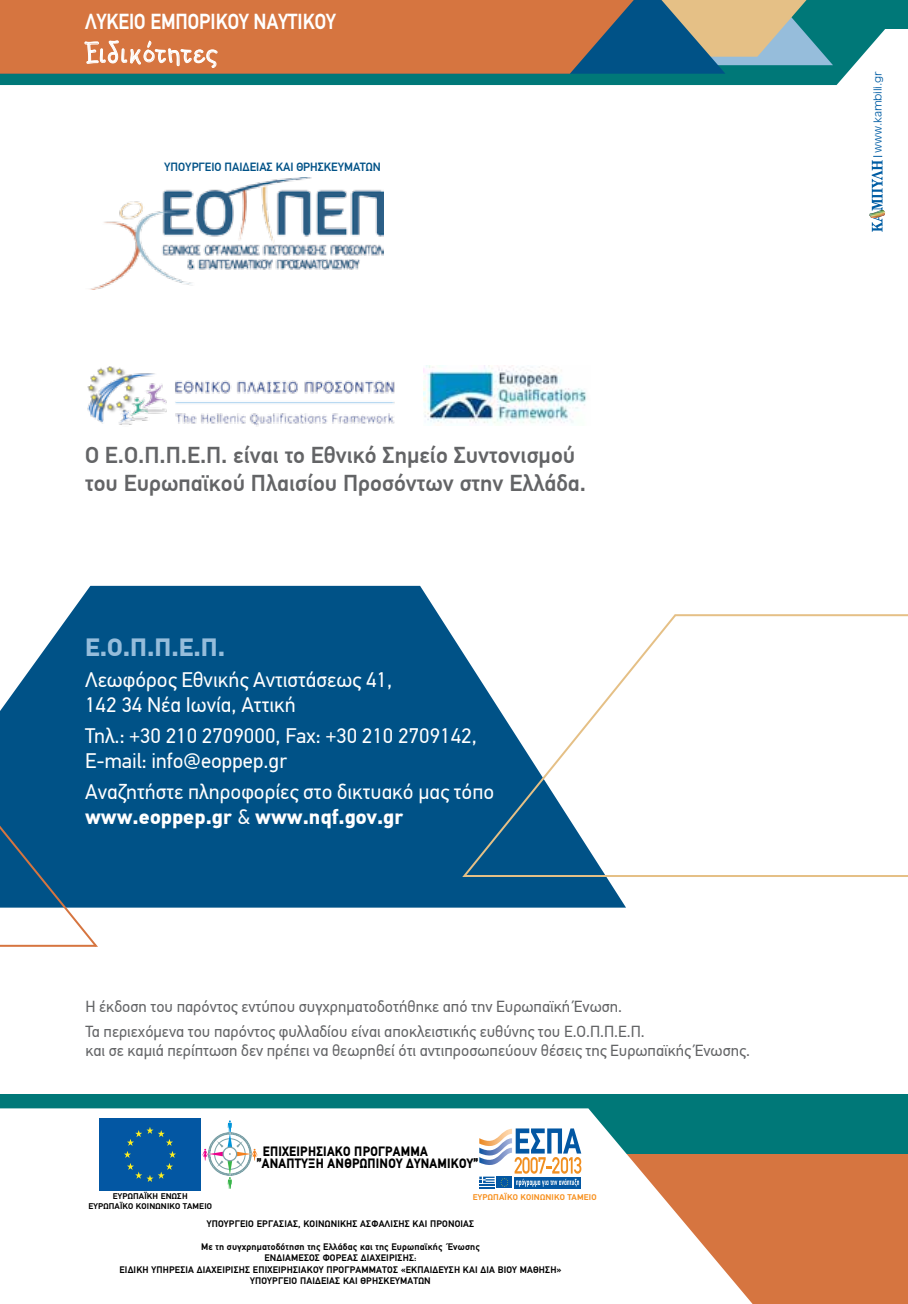
<style>
.page{position:relative;width:908px;height:1304px;background:#fff}
.page>*{position:absolute;margin:0;border:0;box-sizing:border-box;transform-origin:0 0}
.t1{font:32px "PF Kids Age Ten";letter-spacing:.04em;color:#fff}
.t2{font:700 25px "PF Din Text Pro";color:#96bddb}
.t3{font:500 23px/27.6px "PF Din Text Pro";color:#636466}
.t4{font:700 22px "PF Din Text";color:#fff;scale:.88 1}
.t5{font:21px/25.2px "PF Din Text Pro";color:#fff}
.t6{font:16px/24.8px "PF Din Text Pro";color:#636466}
.t7{font:900 13.6px/12px "PF Din Text";letter-spacing:.02em;color:#000;scale:.92 1}
.t8{font:500 12px "PF Din Text Pro";color:#005287}
.t9{font:300 11.6px "UB Antique Olive";letter-spacing:-.02em;color:#005da4;scale:1.13 1}
.t10{font:700 9.6px/11.6px "PF Din Text";letter-spacing:.02em;color:#000;text-align:center}
.t11{font:700 8.4px "PF Din Text";letter-spacing:.02em;color:#000;scale:1.05 1}
.t12{font:700 8.4px "PF Din Text";letter-spacing:.02em;color:#f7901e;scale:1.05 1}
.s1{font-weight:700}
</style>
<div class="page">
<img style="left:423px;top:366px;width:164px;height:57px">
<img style="left:87px;top:366px;width:307px;height:61px">
<svg style="left:20px;top:585px;width:606px;height:323px;background:#135f90"></svg>
<svg style="left:0;top:683px;width:100px;height:264px;background:#2a6c97"></svg>
<svg style="left:460px;top:613px;width:447px;height:265px"></svg>
<div style="left:0;top:1094px;width:907px;height:93px;background:#007878"></div>
<div style="left:0;top:1154px;width:907px;height:150px;background:#d67540"></div>
<svg style="left:0;top:1108px;width:753px;height:196px;background:#edede9"></svg>
<hr style="left:907px;top:1094px;width:1px;height:93px;background:#007878">
<svg style="left:0;top:0;width:907px;height:85px;fill:#007878"></svg>
<svg style="left:0;top:72px;width:643px;height:2px"></svg>
<svg style="left:869px;top:156px;width:15px;height:76px"></svg>
<img style="left:90px;top:178px;width:293px;height:111px">
<svg style="left:202px;top:1120px;width:55px;height:69px;background:#e6eaeb"></svg>
<div style="left:100px;top:1119px;width:100px;height:72px;background:#0357a3"></div>
<svg style="left:124px;top:1127px;width:52px;height:55px"></svg>
<svg style="left:479px;top:1128px;width:102px;height:60px;background:#abbcca"></svg>
<svg style="left:0;top:0;width:830px;height:72px;background:#b67c58"></svg>
<h3 class="t4" style="left:85px;top:9px;width:286px">ΛΥΚΕΙΟ ΕΜΠΟΡΙΚΟΥ ΝΑΥΤΙΚΟΥ</h3>
<h1 class="t1" style="left:85px;top:37px;width:134px">Ειδικότητες</h1>
<p class="t8" style="left:164px;top:159px;width:218px">ΥΠΟΥΡΓΕΙΟ ΠΑΙΔΕΙΑΣ ΚΑΙ ΘΡΗΣΚΕΥΜΑΤΩΝ</p>
<h3 class="t3" style="left:85px;top:442px;width:502px">Ο Ε.Ο.Π.Π.Ε.Π. είναι το Εθνικό Σημείο Συντονισμού του Ευρωπαϊκού Πλαισίου Προσόντων στην Ελλάδα.</h3>
<h2 class="t2" style="left:85px;top:632px;width:141px">Ε.Ο.Π.Π.Ε.Π.</h2>
<h3 class="t5" style="left:85px;top:667px;width:308px">Λεωφόρος Εθνικής Αντιστάσεως 41,<br>142 34 Νέα Ιωνία, Αττική</h3>
<h3 class="t5" style="left:85px;top:723px;width:393px">Τηλ.: +30 210 2709000, Fax: +30 210 2709142,<br>E-mail: info@eoppep.gr</h3>
<h3 class="t5" style="left:85px;top:779px;width:410px">Αναζητήστε πληροφορίες στο δικτυακό μας τόπο <span class="s1">www.eoppep.gr</span> &amp; <span class="s1">www.nqf.gov.gr</span></h3>
<h3 class="t6" style="left:85px;top:994px;width:560px">Η έκδοση του παρόντος εντύπου συγχρηματοδοτήθηκε από την Ευρωπαϊκή Ένωση.<br>Τα περιεχόμενα του παρόντος φυλλαδίου είναι αποκλειστικής ευθύνης του Ε.Ο.Π.Π.Ε.Π.</h3>
<h3 class="t6" style="left:85px;top:1038px;width:665px">και σε καμιά περίπτωση δεν πρέπει να θεωρηθεί ότι αντιπροσωπεύουν θέσεις της Ευρωπαϊκής Ένωσης.</h3>
<h3 class="t7" style="left:257px;top:1145px;width:242px;text-indent:6px">ΕΠΙΧΕΙΡΗΣΙΑΚΟ ΠΡΟΓΡΑΜΜΑ ”ΑΝΑΠΤΥΞΗ ΑΝΘΡΩΠΙΝΟΥ ΔΥΝΑΜΙΚΟΥ”</h3>
<p class="t11" style="left:113px;top:1192px;width:73px">ΕΥΡΩΠΑΪΚΗ ΕΝΩΣΗ</p>
<p class="t12" style="left:472px;top:1192px;width:119px">ΕΥΡΩΠΑΪΚΟ ΚΟΙΝΩΝΙΚΟ ΤΑΜΕΙΟ</p>
<p class="t11" style="left:88px;top:1202px;width:119px">ΕΥΡΩΠΑΪΚΟ ΚΟΙΝΩΝΙΚΟ ΤΑΜΕΙΟ</p>
<p class="t10" style="left:207px;top:1217px;width:269px">ΥΠΟΥΡΓΕΙΟ ΕΡΓΑΣΙΑΣ, ΚΟΙΝΩΝΙΚΗΣ ΑΣΦΑΛΙΣΗΣ ΚΑΙ ΠΡΟΝΟΙΑΣ</p>
<p class="t10" style="left:119px;top:1240px;width:443px">Με τη συγχρηματοδότηση της Ελλάδας και της Ευρωπαϊκής Ένωσης<br>ΕΝΔΙΑΜΕΣΟΣ ΦΟΡΕΑΣ ΔΙΑΧΕΙΡΙΣΗΣ:<br>ΕΙΔΙΚΗ ΥΠΗΡΕΣΙΑ ΔΙΑΧΕΙΡΙΣΗΣ ΕΠΙΧΕΙΡΗΣΙΑΚΟΥ ΠΡΟΓΡΑΜΜΑΤΟΣ «ΕΚΠΑΙΔΕΥΣΗ ΚΑΙ ΔΙΑ ΒΙΟΥ ΜΑΘΗΣΗ» ΥΠΟΥΡΓΕΙΟ ΠΑΙΔΕΙΑΣ ΚΑΙ ΘΡΗΣΚΕΥΜΑΤΩΝ</p>
<p class="t9" style="left:871px;top:153px;width:73px;rotate:-90deg">www.kambili.gr</p>
</div>
